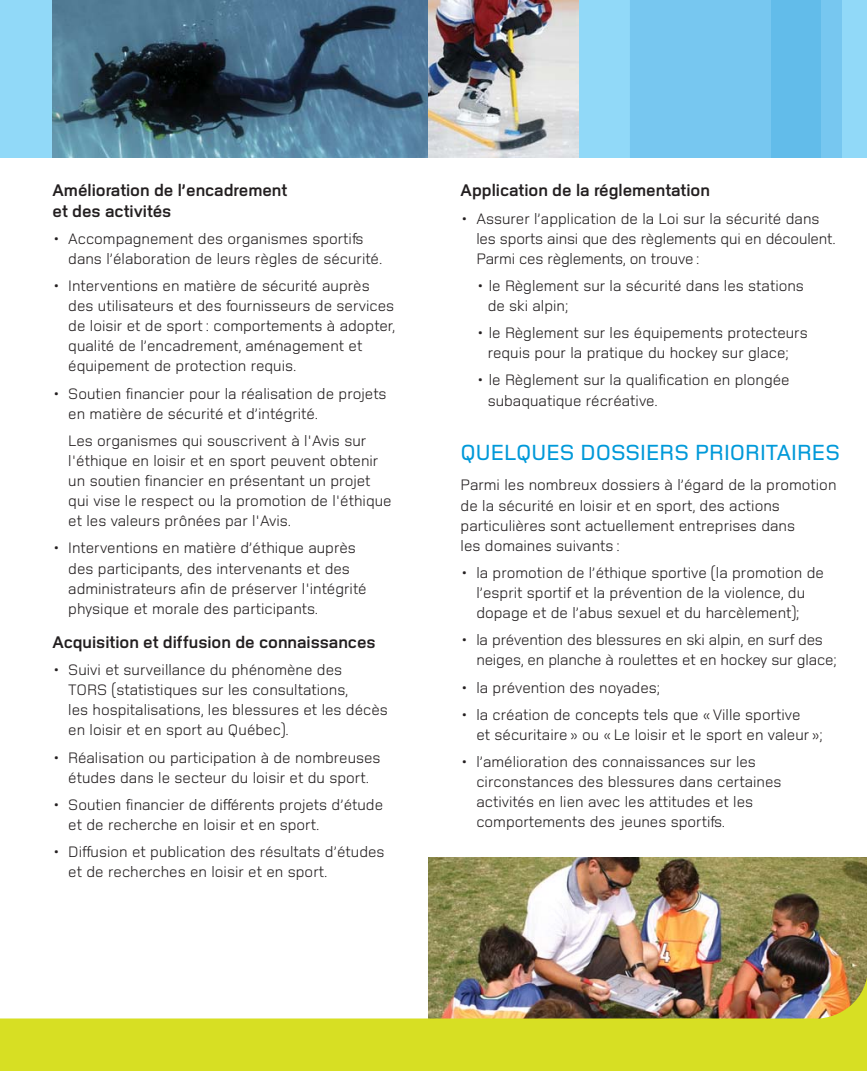
<style>
.page{position:relative;width:867px;height:1071px;background:#fff}
.page>*{position:absolute;margin:0;border:0;box-sizing:border-box;transform-origin:0 0}
.t1{font:500 22.75px "Monoline Remixed";color:#0099d9}
.t2{font:700 17.5px/20.1px "Monoline Remixed";color:#231f20}
.t3{font:15.75px/20.1px "Monoline Remixed";color:#231f20}
</style>
<div class="page">
<img style="left:428px;top:857px;width:438px;height:80px">
<img style="left:0;top:937px;width:866px;height:134px">
<div style="left:0;top:0;width:866px;height:158px;background:#91d9f8"></div>
<div style="left:630px;top:0;width:141px;height:158px;background:#77c7f0"></div>
<div style="left:820px;top:0;width:21px;height:158px;background:#77c7f0"></div>
<div style="left:771px;top:0;width:49px;height:158px;background:#62bcea"></div>
<img style="left:52px;top:0;width:526px;height:158px">
<p class="t2" style="left:52px;top:182px;width:236px">Amélioration de l’encadrement et des activités</p>
<p class="t3" style="left:68px;top:230px;width:315px;text-indent:-16px">• Accompagnement des organismes sportifs dans l’élaboration de leurs règles de sécurité.</p>
<p class="t3" style="left:68px;top:277px;width:329px;text-indent:-16px">• Interventions en matière de sécurité auprès des utilisateurs et des fournisseurs de services de loisir et de sport : comportements à adopter, qualité de l’encadrement, aménagement et équipement de protection requis.</p>
<p class="t3" style="left:68px;top:385px;width:320px;text-indent:-16px">• Soutien financier pour la réalisation de projets en matière de sécurité et d’intégrité.</p>
<p class="t3" style="left:68px;top:432px;width:325px">Les organismes qui souscrivent à l'Avis sur l'éthique en loisir et en sport peuvent obtenir un soutien financier en présentant un projet qui vise le respect ou la promotion de l'éthique et les valeurs prônées par l'Avis.</p>
<p class="t3" style="left:68px;top:539px;width:300px;text-indent:-16px">• Interventions en matière d’éthique auprès des participants, des intervenants et des administrateurs afin de préserver l'intégrité physique et morale des participants.</p>
<p class="t2" style="left:52px;top:633px;width:324px">Acquisition et diffusion de connaissances</p>
<p class="t3" style="left:68px;top:661px;width:321px;text-indent:-16px">• Suivi et surveillance du phénomène des<br>TORS (statistiques sur les consultations,<br>les hospitalisations, les blessures et les décès en loisir et en sport au Québec).</p>
<p class="t3" style="left:52px;top:749px;width:329px;text-align:center">• Réalisation ou participation à de nombreuses études dans le secteur du loisir et du sport.</p>
<p class="t3" style="left:68px;top:796px;width:316px;text-indent:-16px">• Soutien financier de différents projets d’étude et de recherche en loisir et en sport.</p>
<p class="t3" style="left:68px;top:843px;width:317px;text-indent:-16px">• Diffusion et publication des résultats d’études et de recherches en loisir et en sport.</p>
<p class="t2" style="left:460px;top:182px;width:251px">Application de la réglementation</p>
<p class="t3" style="left:476px;top:210px;width:360px;text-indent:-16px">• Assurer l’application de la Loi sur la sécurité dans les sports ainsi que des règlements qui en découlent.<br>Parmi ces règlements, on trouve :</p>
<p class="t3" style="left:487px;top:277px;width:318px;text-indent:-11px">• le Règlement sur la sécurité dans les stations de ski alpin;</p>
<p class="t3" style="left:476px;top:324px;width:333px;text-align:center">• le Règlement sur les équipements protecteurs requis pour la pratique du hockey sur glace;</p>
<p class="t3" style="left:487px;top:371px;width:303px;text-indent:-11px">• le Règlement sur la qualification en plongée subaquatique récréative.</p>
<h1 class="t1" style="left:460px;top:445px;width:381px">QUELQUES DOSSIERS PRIORITAIRES</h1>
<p class="t3" style="left:460px;top:476px;width:377px">Parmi les nombreux dossiers à l’égard de la promotion de la sécurité en loisir et en sport, des actions particulières sont actuellement entreprises dans<br>les domaines suivants :</p>
<p class="t3" style="left:460px;top:564px;width:365px;text-align:center">• la promotion de l’éthique sportive (la promotion de l’esprit sportif et la prévention de la violence, du dopage et de l’abus sexuel et du harcèlement);</p>
<p class="t3" style="left:476px;top:631px;width:361px;text-indent:-16px">• la prévention des blessures en ski alpin, en surf des neiges, en planche à roulettes et en hockey sur glace;</p>
<p class="t3" style="left:460px;top:679px;width:201px">• la prévention des noyades;</p>
<p class="t3" style="left:476px;top:706px;width:347px;text-indent:-16px">• la création de concepts tels que « Ville sportive<br>et sécuritaire » ou « Le loisir et le sport en valeur »;</p>
<p class="t3" style="left:476px;top:753px;width:306px;text-indent:-16px">• l’amélioration des connaissances sur les circonstances des blessures dans certaines activités en lien avec les attitudes et les comportements des jeunes sportifs.</p>
</div>
